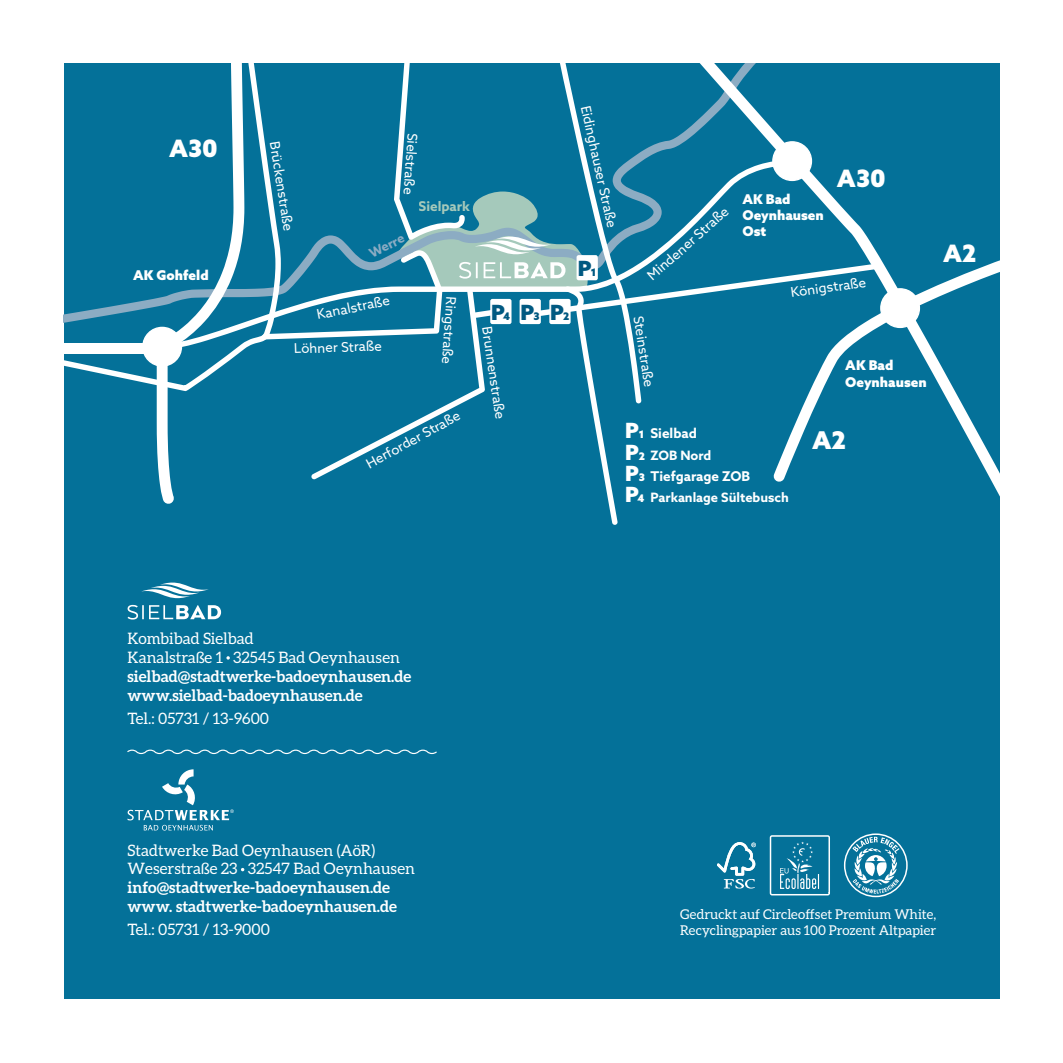
<style>
.page{position:relative;width:1063px;height:1063px;background:#fff}
.page>*{position:absolute;margin:0;border:0;box-sizing:border-box;transform-origin:0 0}
.t1{font:900 24.45px "Azo Sans";color:#fff}
.t2{font:900 24px "Azo Sans";color:#fff}
.t3{font:900 21px "Azo Sans";color:#005981}
.t4{font:15.75px/18.9px "Aleo";color:#fff}
.t5{font:700 15.75px/18.9px "Aleo";color:#fff}
.t6{font:13.5px "Azo Sans";color:#fff}
.t7{font:13.5px/16.2px "Aleo";color:#fff}
.t8{font:900 13.5px/16.2px "Azo Sans";color:#fff}
.t9{font:700 13.5px "Azo Sans";color:#fff}
.t10{font:700 13.5px "Azo Sans";color:#a5c9bb}
.t11{font:700 12.9px "Azo Sans";color:#fff}
.t12{font:700 12.9px "Azo Sans";color:#8cacc3}
.s1{font-size:10.5px}
.s2{font-weight:900;font-size:21px}
.s3{font-weight:900;font-size:10.5px}
</style>
<div class="page">
<div style="left:64px;top:64px;width:935px;height:935px;background:#047199"></div>
<svg style="left:156px;top:391px;width:30px;height:113px"></svg>
<svg style="left:920px;top:260px;width:79px;height:222px"></svg>
<svg style="left:64px;top:64px;width:198px;height:327px"></svg>
<svg style="left:262px;top:64px;width:658px;height:461px"></svg>
<svg style="left:226px;top:656px;width:4px;height:4px"></svg>
<svg style="left:128px;top:582px;width:93px;height:38px"></svg>
<svg style="left:128px;top:769px;width:106px;height:62px"></svg>
<svg style="left:127px;top:750px;width:310px;height:4px"></svg>
<svg style="left:717px;top:842px;width:39px;height:47px"></svg>
<svg style="left:770px;top:835px;width:60px;height:60px"></svg>
<svg style="left:844px;top:833px;width:64px;height:64px"></svg>
<h2 class="t2" style="left:169px;top:133px;width:50px">A30</h2>
<p class="t8" style="left:133px;top:267px;width:77px">AK Gohfeld</p>
<p class="t6" style="left:283px;top:140px;width:92px;rotate:81deg">Brückenstraße</p>
<p class="t6" style="left:422px;top:134px;width:63px;rotate:94deg">Sielstraße</p>
<p class="t10" style="left:419px;top:198px;width:53px">Sielpark</p>
<p class="t12" style="left:366px;top:246px;width:39px;rotate:-26deg">Werre</p>
<p class="t6" style="left:315px;top:306px;width:75px;rotate:-11deg">Kanalstraße</p>
<p class="t6" style="left:294px;top:340px;width:89px;rotate:-2deg">Löhner Straße</p>
<p class="t6" style="left:460px;top:297px;width:70px;rotate:94deg">Ringstraße</p>
<p class="t6" style="left:363px;top:456px;width:106px;rotate:-28deg">Herforder Straße</p>
<h3 class="t3" style="left:491px;top:298px;width:21px">P<span class="s1">4</span></h3>
<p class="t6" style="left:495px;top:325px;width:94px;rotate:81deg">Brunnenstraße</p>
<p class="t6" style="left:594px;top:104px;width:126px;rotate:77deg">Eidinghauser Straße</p>
<h3 class="t3" style="left:578px;top:254px;width:20px">P<span class="s1">1</span></h3>
<h3 class="t3" style="left:521px;top:298px;width:51px">P<span class="s1">3</span> P<span class="s1">2</span></h3>
<p class="t6" style="left:644px;top:271px;width:105px;rotate:-42deg">Mindener Straße</p>
<p class="t6" style="left:647px;top:315px;width:73px;rotate:81deg">Steinstraße</p>
<p class="t8" style="left:742px;top:191px;width:83px">AK Bad<br>Oeynhausen<br>Ost</p>
<h2 class="t2" style="left:837px;top:163px;width:50px">A30</h2>
<p class="t6" style="left:790px;top:284px;width:77px;rotate:-8deg">Königstraße</p>
<p class="t8" style="left:845px;top:357px;width:83px">AK Bad<br>Oeynhausen</p>
<p class="t9" style="left:625px;top:424px;width:73px"><span class="s2">P</span><span class="s3">1</span> Sielbad</p>
<p class="t11" style="left:625px;top:446px;width:88px"><span class="s2">P</span><span class="s3">2</span> ZOB Nord</p>
<p class="t9" style="left:625px;top:467px;width:127px"><span class="s2">P</span><span class="s3">3</span> Tiefgarage ZOB</p>
<p class="t11" style="left:625px;top:489px;width:165px"><span class="s2">P</span><span class="s3">4</span> Parkanlage Sültebusch</p>
<h1 class="t1" style="left:812px;top:424px;width:36px">A2</h1>
<h2 class="t2" style="left:943px;top:238px;width:35px">A2</h2>
<p class="t4" style="left:128px;top:629px;width:274px">Kombibad Sielbad<br>Kanalstraße 1 32545 Bad Oeynhausen</p>
<p class="t5" style="left:128px;top:666px;width:285px">sielbad@stadtwerke-badoeynhausen.de www.sielbad-badoeynhausen.de</p>
<p class="t4" style="left:128px;top:708px;width:143px">Tel.: 05731 / 13-9600</p>
<p class="t4" style="left:128px;top:840px;width:289px">Stadtwerke Bad Oeynhausen (AöR)<br>Weserstraße 23 32547 Bad Oeynhausen</p>
<p class="t5" style="left:128px;top:878px;width:271px">info@stadtwerke-badoeynhausen.de www. stadtwerke-badoeynhausen.de</p>
<p class="t4" style="left:128px;top:920px;width:144px">Tel.: 05731 / 13-9000</p>
<p class="t7" style="left:680px;top:906px;width:257px">Gedruckt auf Circleoffset Premium White,<br>Recyclingpapier aus 100 Prozent Altpapier</p>
</div>
